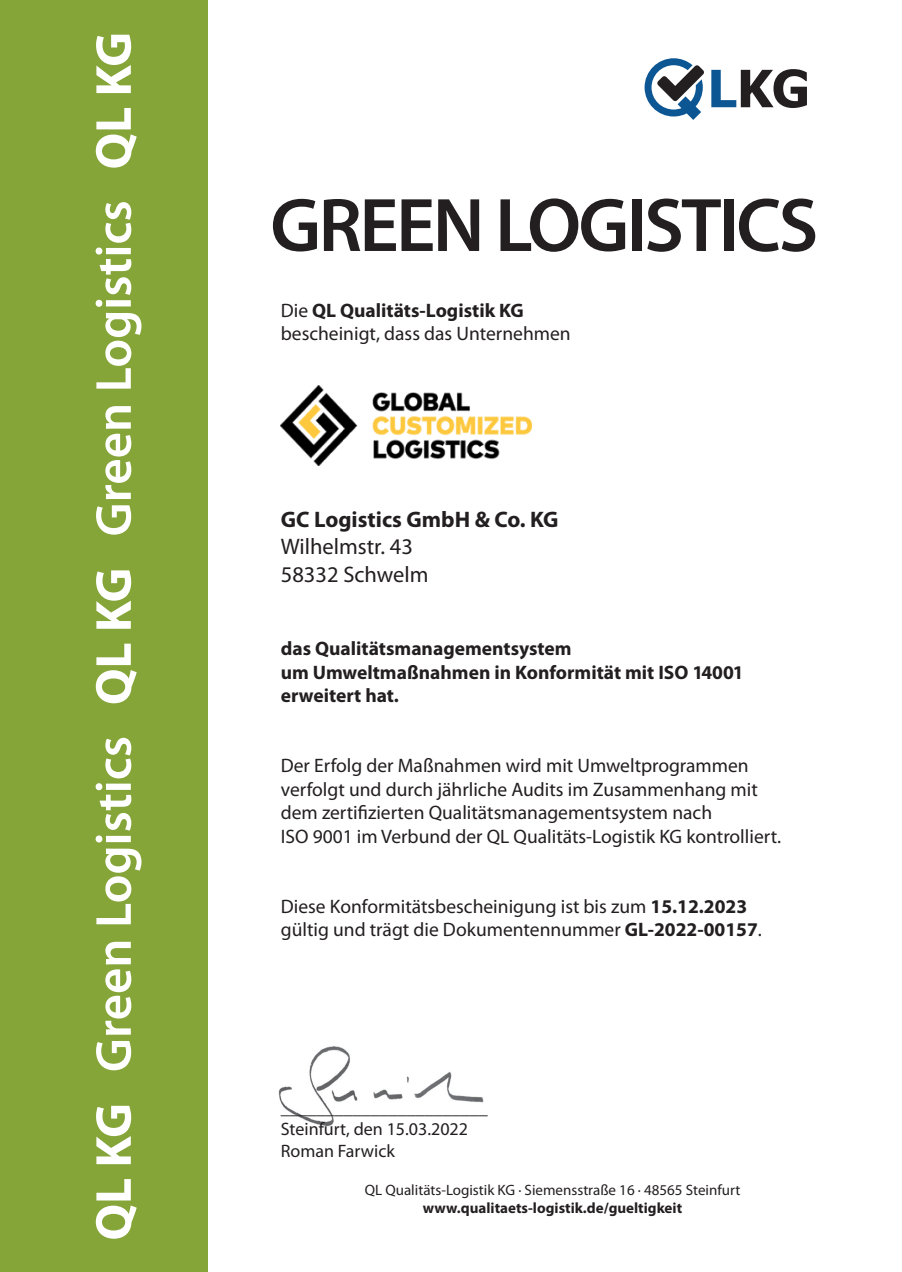
<style>
.page{position:relative;width:902px;height:1272px;background:#fff}
.page>*{position:absolute;margin:0;border:0;box-sizing:border-box;transform-origin:0 0}
.t1{font:600 76.5px "Myriad Pro";letter-spacing:-.035em;color:#231f20}
.t2{font:600 51px "Myriad Pro";color:#fff}
.t3{font:22.5px/27px "Myriad Pro";color:#231f20}
.t4{font:700 22.5px "Myriad Pro";color:#231f20}
.t5{font:19.5px/23.4px "Myriad Pro";color:#231f20}
.t6{font:700 19.5px/23.4px "Myriad Pro";color:#231f20}
.t7{font:18px/21.6px "Myriad Pro";color:#231f20}
.t8{font:15px "Myriad Pro";color:#231f20}
.t9{font:700 15px "Myriad Pro";color:#231f20}
.s1{font-weight:700}
</style>
<div class="page">
<div style="left:0;top:0;width:207px;height:1271px;background:#85a539"></div>
<img style="left:278px;top:1046px;width:206px;height:81px">
<img style="left:281px;top:385px;width:250px;height:81px">
<svg style="left:711px;top:69px;width:95px;height:39px"></svg>
<svg style="left:644px;top:58px;width:60px;height:62px"></svg>
<h2 class="t2" style="left:81px;top:1240px;width:1209px;rotate:-90deg"><span class="s1">QL KG</span> Green Logistics <span class="s1">QL KG</span> Green Logistics <span class="s1">QL KG</span></h2>
<h1 class="t1" style="left:270px;top:176px;width:549px">GREEN LOGISTICS</h1>
<p class="t5" style="left:281px;top:298px;width:291px">Die <span class="s1">QL Qualitäts-Logistik KG </span>bescheinigt, dass das Unternehmen</p>
<p class="t4" style="left:281px;top:505px;width:279px">GC Logistics GmbH &amp; Co. KG</p>
<p class="t3" style="left:281px;top:533px;width:149px">Wilhelmstr. 43<br>58332 Schwelm</p>
<p class="t6" style="left:281px;top:636px;width:464px">das Qualitätsmanagementsystem<br>um Umweltmaßnahmen in Konformität mit ISO 14001 erweitert hat.</p>
<p class="t5" style="left:281px;top:753px;width:502px">Der Erfolg der Maßnahmen wird mit Umweltprogrammen verfolgt und durch jährliche Audits im Zusammenhang mit dem zertifizierten Qualitätsmanagementsystem nach<br>ISO 9001 im Verbund der QL Qualitäts-Logistik KG kontrolliert.</p>
<p class="t5" style="left:281px;top:894px;width:482px">Diese Konformitätsbescheinigung ist bis zum <span class="s1">15.12.2023 </span>gültig und trägt die Dokumentennummer <span class="s1">GL-2022-00157</span>.</p>
<p class="t7" style="left:281px;top:1096px;width:209px">_______________________<br>Steinfurt, den 15.03.2022<br>Roman Farwick</p>
<p class="t8" style="left:365px;top:1180px;width:377px">QL Qualitäts-Logistik KG ∙ Siemensstraße 16 ∙ 48565 Steinfurt</p>
<p class="t9" style="left:423px;top:1198px;width:261px">www.qualitaets-logistik.de/gueltigkeit</p>
</div>
